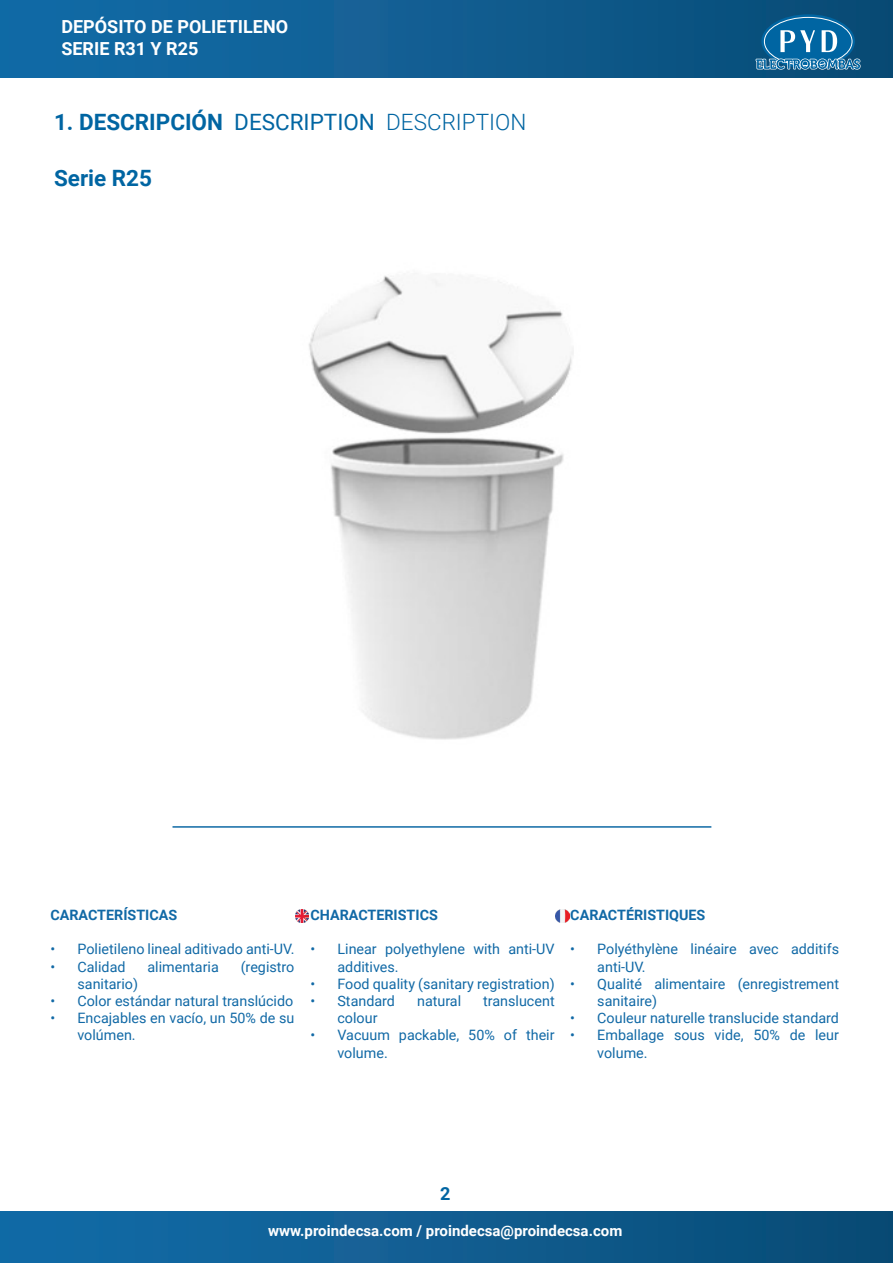
<style>
.page{position:relative;width:893px;height:1263px;background:#fff}
.page>*{position:absolute;margin:0;border:0;box-sizing:border-box;transform-origin:0 0}
.t1{font:700 22.5px "Roboto";color:#0065a2}
.t2{font:700 18px/21.6px "Roboto";color:#fff}
.t3{font:700 18px "Roboto";color:#0065a2}
.t4{font:700 15px "Roboto";color:#fff}
.t5{font:14.4px/17.2px "Roboto";color:#1169a6}
.t6{font:700 14.4px "Roboto";color:#1169a6}
.s1{font-weight:400}
.s2{font-weight:300}
</style>
<div class="page">
<div style="left:0;top:0;width:893px;height:77px;background:linear-gradient(to right,#146daa,#0a4b75)"></div>
<div style="left:0;top:1211px;width:893px;height:52px;background:linear-gradient(to right,#146daa,#0a4b75)"></div>
<svg style="left:761px;top:14px;width:94px;height:54px"></svg>
<svg style="left:755px;top:28px;width:106px;height:50px"></svg>
<hr style="left:172px;top:826px;width:539px;height:2px;background:#0f6aa5">
<svg style="left:556px;top:909px;width:13px;height:13px"></svg>
<svg style="left:295px;top:909px;width:13px;height:13px"></svg>
<img style="left:309px;top:276px;width:265px;height:464px">
<p class="t2" style="left:61px;top:16px;width:228px">DEPÓSITO DE POLIETILENO<br>SERIE R31 Y R25</p>
<p class="t1" style="left:54px;top:106px;width:474px">1. DESCRIPCIÓN <span class="s1">DESCRIPTION</span> <span class="s2">DESCRIPTION</span></p>
<p class="t1" style="left:54px;top:162px;width:100px">Serie R25</p>
<p class="t6" style="left:50px;top:905px;width:128px">CARACTERÍSTICAS</p>
<p class="t5" style="left:50px;top:940px;width:245px">• Polietileno lineal aditivado anti-UV.</p>
<p class="t5" style="left:50px;top:957px;width:77px">• Calidad</p>
<p class="t5" style="left:147px;top:957px;width:73px">alimentaria</p>
<p class="t5" style="left:241px;top:957px;width:55px">(registro</p>
<p class="t5" style="left:77px;top:974px;width:62px">sanitario)</p>
<p class="t5" style="left:50px;top:992px;width:244px">• Color estándar natural translúcido</p>
<p class="t5" style="left:77px;top:1009px;width:218px;text-indent:-27px">• Encajables en vacío, un 50% de su volúmen.</p>
<p class="t6" style="left:310px;top:905px;width:129px">CHARACTERISTICS</p>
<p class="t5" style="left:337px;top:940px;width:219px;text-indent:-27px">• Linear polyethylene with anti-UV additives.</p>
<p class="t5" style="left:310px;top:974px;width:246px">• Food quality (sanitary registration)</p>
<p class="t5" style="left:310px;top:992px;width:86px">• Standard</p>
<p class="t5" style="left:417px;top:992px;width:46px">natural</p>
<p class="t5" style="left:483px;top:992px;width:73px">translucent</p>
<p class="t5" style="left:337px;top:1009px;width:42px">colour</p>
<p class="t5" style="left:337px;top:1026px;width:219px;text-indent:-27px">• Vacuum packable, 50% of their volume.</p>
<p class="t6" style="left:570px;top:905px;width:137px">CARACTÉRISTIQUES</p>
<p class="t5" style="left:597px;top:940px;width:243px;text-indent:-27px">• Polyéthylène linéaire avec additifs anti-UV.</p>
<p class="t5" style="left:597px;top:974px;width:243px;text-indent:-27px">• Qualité alimentaire (enregistrement sanitaire)</p>
<p class="t5" style="left:570px;top:1009px;width:270px">• Couleur naturelle translucide standard</p>
<p class="t5" style="left:597px;top:1026px;width:243px;text-indent:-27px">• Emballage sous vide, 50% de leur volume.</p>
<p class="t3" style="left:440px;top:1181px;width:12px">2</p>
<p class="t4" style="left:268px;top:1220px;width:356px">www.proindecsa.com / proindecsa@proindecsa.com</p>
</div>
